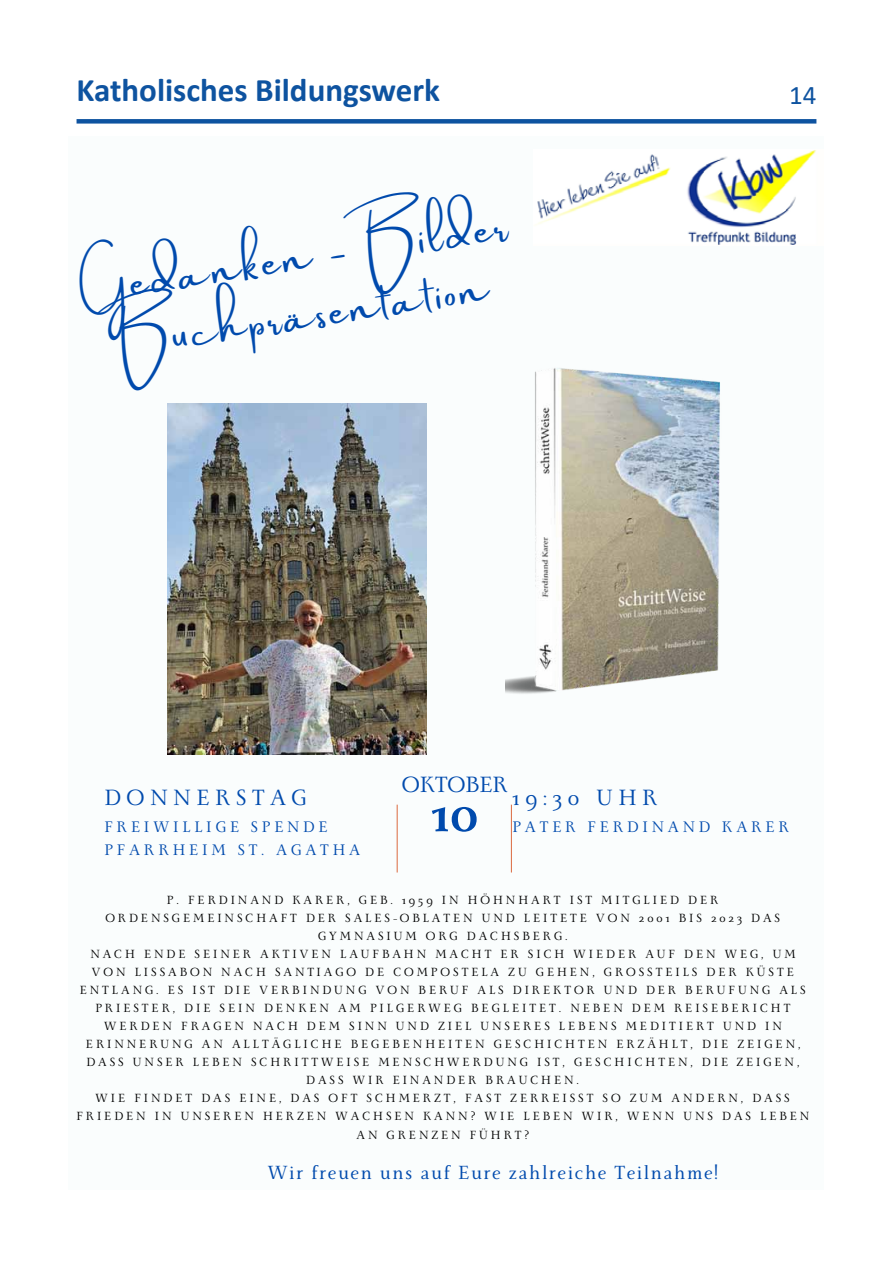
<style>
.page{position:relative;width:893px;height:1263px;background:#fff}
.page>*{position:absolute;margin:0;border:0;box-sizing:border-box;transform-origin:0 0}
.t1{font:700 58.8px "Monterchi Serif";color:#004aad}
.t2{font:41.55px/58.3px "Amsterdam Two";color:#004aad;text-align:center}
.t3{font:700 33px "Calibri";color:#0e53a0}
.t4{font:27px "Calibri";color:#0e53a0}
.t5{font:24.6px "Monterchi Serif";letter-spacing:.225em;color:#004aad}
.t6{font:24.6px "Monterchi Serif";color:#004aad}
.t7{font:21.15px "Monterchi Serif";letter-spacing:.07em;color:#004aad}
.t8{font:16.95px/22.8px "Monterchi Serif";letter-spacing:.225em;color:#004aad}
.t9{font:13.2px/18px "Monterchi Serif";letter-spacing:.225em;color:#000;text-align:center}
</style>
<div class="page">
<div style="left:77px;top:119px;width:739px;height:5px;background:#0e53a0"></div>
<div style="left:69px;top:136px;width:755px;height:1053px;background:#fafdfd"></div>
<hr style="left:397px;top:805px;width:1px;height:67px;background:#db693f">
<hr style="left:511px;top:805px;width:1px;height:67px;background:#db693f">
<img style="left:537px;top:150px;width:279px;height:95px">
<img style="left:168px;top:403px;width:259px;height:351px">
<img style="left:506px;top:368px;width:214px;height:326px">
<h3 class="t3" style="left:77px;top:67px;width:365px">Katholisches Bildungswerk</h3>
<h2 class="t2" style="left:76px;top:264px;width:433px;rotate:-9deg">Gedanken - Bilder<br>Buchpräsentation</h2>
<h3 class="t4" style="left:789px;top:77px;width:29px">14</h3>
<h3 class="t6" style="left:402px;top:766px;width:108px">OKTOBER</h3>
<h3 class="t5" style="left:104px;top:780px;width:204px">DONNERSTAG</h3>
<p class="t8" style="left:104px;top:814px;width:257px">FREIWILLIGE SPENDE<br>PFARRHEIM ST. AGATHA</p>
<p class="t9" style="left:76px;top:890px;width:734px">P. FERDINAND KARER, GEB. 1959 IN HÖHNHART IST MITGLIED DER ORDENSGEMEINSCHAFT DER SALES-OBLATEN UND LEITETE VON 2001 BIS 2023 DAS GYMNASIUM ORG DACHSBERG.<br>NACH ENDE SEINER AKTIVEN LAUFBAHN MACHT ER SICH WIEDER AUF DEN WEG, UM VON LISSABON NACH SANTIAGO DE COMPOSTELA ZU GEHEN, GROSSTEILS DER KÜSTE ENTLANG. ES IST DIE VERBINDUNG VON BERUF ALS DIREKTOR UND DER BERUFUNG ALS PRIESTER, DIE SEIN DENKEN AM PILGERWEG BEGLEITET. NEBEN DEM REISEBERICHT WERDEN FRAGEN NACH DEM SINN UND ZIEL UNSERES LEBENS MEDITIERT UND IN ERINNERUNG AN ALLTÄGLICHE BEGEBENHEITEN GESCHICHTEN ERZÄHLT, DIE ZEIGEN, DASS UNSER LEBEN SCHRITTWEISE MENSCHWERDUNG IST, GESCHICHTEN, DIE ZEIGEN, DASS WIR EINANDER BRAUCHEN.<br>WIE FINDET DAS EINE, DAS OFT SCHMERZT, FAST ZERREISST SO ZUM ANDERN, DASS FRIEDEN IN UNSEREN HERZEN WACHSEN KANN? WIE LEBEN WIR, WENN UNS DAS LEBEN AN GRENZEN FÜHRT?</p>
<h3 class="t5" style="left:513px;top:780px;width:147px">19:30 UHR</h3>
<p class="t8" style="left:513px;top:814px;width:278px">PATER FERDINAND KARER</p>
<h1 class="t1" style="left:431px;top:771px;width:49px">10</h1>
<h3 class="t7" style="left:268px;top:1157px;width:452px">Wir freuen uns auf Eure zahlreiche Teilnahme!</h3>
</div>
